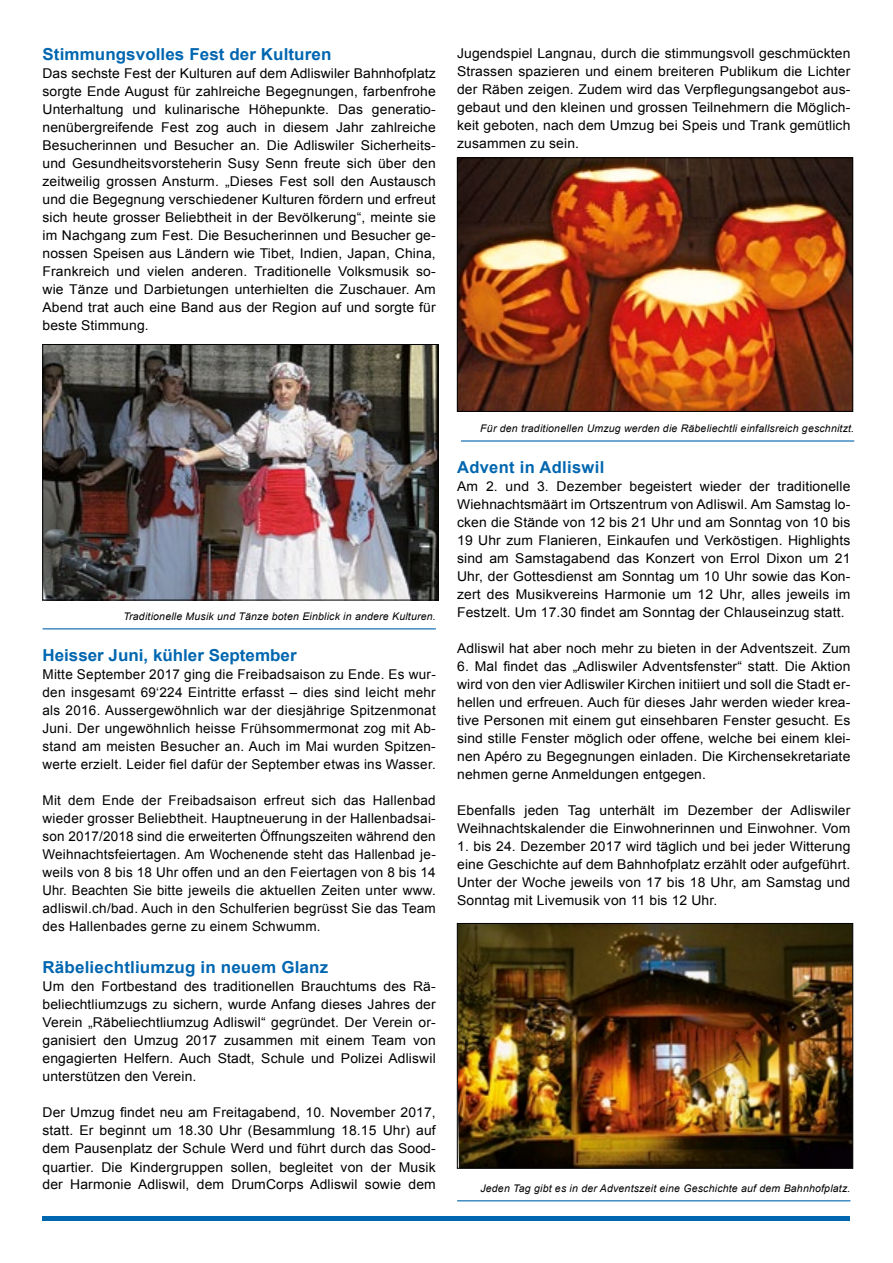
<style>
.page{position:relative;width:893px;height:1263px;background:#fff}
.page>*{position:absolute;margin:0;border:0;box-sizing:border-box;transform-origin:0 0}
.t1{font:700 16.5px "Arial";letter-spacing:.005em;color:#0066b0}
.t2{font:13.5px/18px "Arial";letter-spacing:.01em;color:#000;text-align:justify}
.t3{font:italic 10.5px "Arial";letter-spacing:.02em;color:#000}
</style>
<div class="page">
<img style="left:45px;top:346px;width:391px;height:252px">
<div style="left:43px;top:344px;width:395px;height:256px;border:1px solid #000"></div>
<img style="left:459px;top:160px;width:392px;height:250px">
<div style="left:457px;top:158px;width:396px;height:254px;border:1px solid #000"></div>
<img style="left:459px;top:925px;width:392px;height:241px">
<div style="left:457px;top:923px;width:396px;height:245px;border:1px solid #000"></div>
<div style="left:43px;top:1216px;width:807px;height:5px;background:#0066b0"></div>
<hr style="left:43px;top:628px;width:393px;height:1px;background:#0066b0">
<hr style="left:457px;top:1200px;width:393px;height:1px;background:#0066b0">
<hr style="left:461px;top:440px;width:393px;height:2px;background:#0066b0">
<p class="t1" style="left:43px;top:43px;width:290px">Stimmungsvolles Fest der Kulturen</p>
<p class="t2" style="left:43px;top:64px;width:395px">Das sechste Fest der Kulturen auf dem Adliswiler Bahnhofplatz sorgte Ende August für zahlreiche Begegnungen, farbenfrohe Unterhaltung und kulinarische Höhepunkte. Das generatio&shy;nenübergreifende Fest zog auch in diesem Jahr zahlreiche Besucherinnen und Besucher an. Die Adliswiler Sicherheits&shy;und Gesundheitsvorsteherin Susy Senn freute sich über den zeitweilig grossen Ansturm. „Dieses Fest soll den Austausch und die Begegnung verschiedener Kulturen fördern und erfreut sich heute grosser Beliebtheit in der Bevölkerung“, meinte sie im Nachgang zum Fest. Die Besucherinnen und Besucher ge&shy;nossen Speisen aus Ländern wie Tibet, Indien, Japan, China, Frankreich und vielen anderen. Traditionelle Volksmusik so&shy;wie Tänze und Darbietungen unterhielten die Zuschauer. Am Abend trat auch eine Band aus der Region auf und sorgte für beste Stimmung.</p>
<p class="t2" style="left:457px;top:44px;width:395px">Jugendspiel Langnau, durch die stimmungsvoll geschmückten Strassen spazieren und einem breiteren Publikum die Lichter der Räben zeigen. Zudem wird das Verpflegungsangebot aus&shy;gebaut und den kleinen und grossen Teilnehmern die Möglich&shy;keit geboten, nach dem Umzug bei Speis und Trank gemütlich zusammen zu sein.</p>
<p class="t3" style="left:123px;top:609px;width:314px">Traditionelle Musik und Tänze boten Einblick in andere Kulturen.</p>
<p class="t1" style="left:43px;top:645px;width:256px">Heisser Juni, kühler September</p>
<p class="t2" style="left:43px;top:666px;width:395px">Mitte September 2017 ging die Freibadsaison zu Ende. Es wur&shy;den insgesamt 69‘224 Eintritte erfasst – dies sind leicht mehr als 2016. Aussergewöhnlich war der diesjährige Spitzenmonat Juni. Der ungewöhnlich heisse Frühsommermonat zog mit Ab&shy;stand am meisten Besucher an. Auch im Mai wurden Spitzen&shy;werte erzielt. Leider fiel dafür der September etwas ins Wasser.</p>
<p class="t2" style="left:43px;top:792px;width:395px">Mit dem Ende der Freibadsaison erfreut sich das Hallenbad wieder grosser Beliebtheit. Hauptneuerung in der Hallenbadsai&shy;son 2017/2018 sind die erweiterten Öffnungszeiten während den Weihnachtsfeiertagen. Am Wochenende steht das Hallenbad je&shy;weils von 8 bis 18 Uhr offen und an den Feiertagen von 8 bis 14<br>Uhr. Beachten Sie bitte jeweils die aktuellen Zeiten unter www. adliswil.ch/bad. Auch in den Schulferien begrüsst Sie das Team des Hallenbades gerne zu einem Schwumm.</p>
<p class="t1" style="left:43px;top:957px;width:287px">Räbeliechtliumzug in neuem Glanz</p>
<p class="t2" style="left:43px;top:978px;width:395px">Um den Fortbestand des traditionellen Brauchtums des Rä&shy;beliechtliumzugs zu sichern, wurde Anfang dieses Jahres der Verein „Räbeliechtliumzug Adliswil“ gegründet. Der Verein or&shy;ganisiert den Umzug 2017 zusammen mit einem Team von engagierten Helfern. Auch Stadt, Schule und Polizei Adliswil unterstützen den Verein.</p>
<p class="t2" style="left:43px;top:1104px;width:395px">Der Umzug findet neu am Freitagabend, 10. November 2017, statt. Er beginnt um 18.30 Uhr (Besammlung 18.15 Uhr) auf dem Pausenplatz der Schule Werd und führt durch das Sood&shy;quartier. Die Kindergruppen sollen, begleitet von der Musik der Harmonie Adliswil, dem DrumCorps Adliswil sowie dem</p>
<p class="t3" style="left:480px;top:421px;width:375px">Für den traditionellen Umzug werden die Räbeliechtli einfallsreich geschnitzt.</p>
<p class="t1" style="left:457px;top:456px;width:149px">Advent in Adliswil</p>
<p class="t2" style="left:457px;top:478px;width:395px">Am 2. und 3. Dezember begeistert wieder der traditionelle Wiehnachtsmäärt im Ortszentrum von Adliswil. Am Samstag lo&shy;cken die Stände von 12 bis 21 Uhr und am Sonntag von 10 bis 19 Uhr zum Flanieren, Einkaufen und Verköstigen. Highlights sind am Samstagabend das Konzert von Errol Dixon um 21<br>Uhr, der Gottesdienst am Sonntag um 10 Uhr sowie das Kon&shy;zert des Musikvereins Harmonie um 12 Uhr, alles jeweils im Festzelt. Um 17.30 findet am Sonntag der Chlauseinzug statt.</p>
<p class="t2" style="left:457px;top:640px;width:395px">Adliswil hat aber noch mehr zu bieten in der Adventszeit. Zum</p>
<p class="t2" style="left:457px;top:658px;width:395px">6. Mal findet das „Adliswiler Adventsfenster“ statt. Die Aktion wird von den vier Adliswiler Kirchen initiiert und soll die Stadt er&shy;hellen und erfreuen. Auch für dieses Jahr werden wieder krea&shy;tive Personen mit einem gut einsehbaren Fenster gesucht. Es sind stille Fenster möglich oder offene, welche bei einem klei&shy;nen Apéro zu Begegnungen einladen. Die Kirchensekretariate nehmen gerne Anmeldungen entgegen.</p>
<p class="t2" style="left:457px;top:802px;width:395px">Ebenfalls jeden Tag unterhält im Dezember der Adliswiler<br>Weihnachtskalender die Einwohnerinnen und Einwohner. Vom</p>
<p class="t2" style="left:457px;top:838px;width:395px">1. bis 24. Dezember 2017 wird täglich und bei jeder Witterung eine Geschichte auf dem Bahnhofplatz erzählt oder aufgeführt.<br>Unter der Woche jeweils von 17 bis 18 Uhr, am Samstag und Sonntag mit Livemusik von 11 bis 12 Uhr.</p>
<p class="t3" style="left:480px;top:1181px;width:371px">Jeden Tag gibt es in der Adventszeit eine Geschichte auf dem Bahnhofplatz.</p>
</div>
